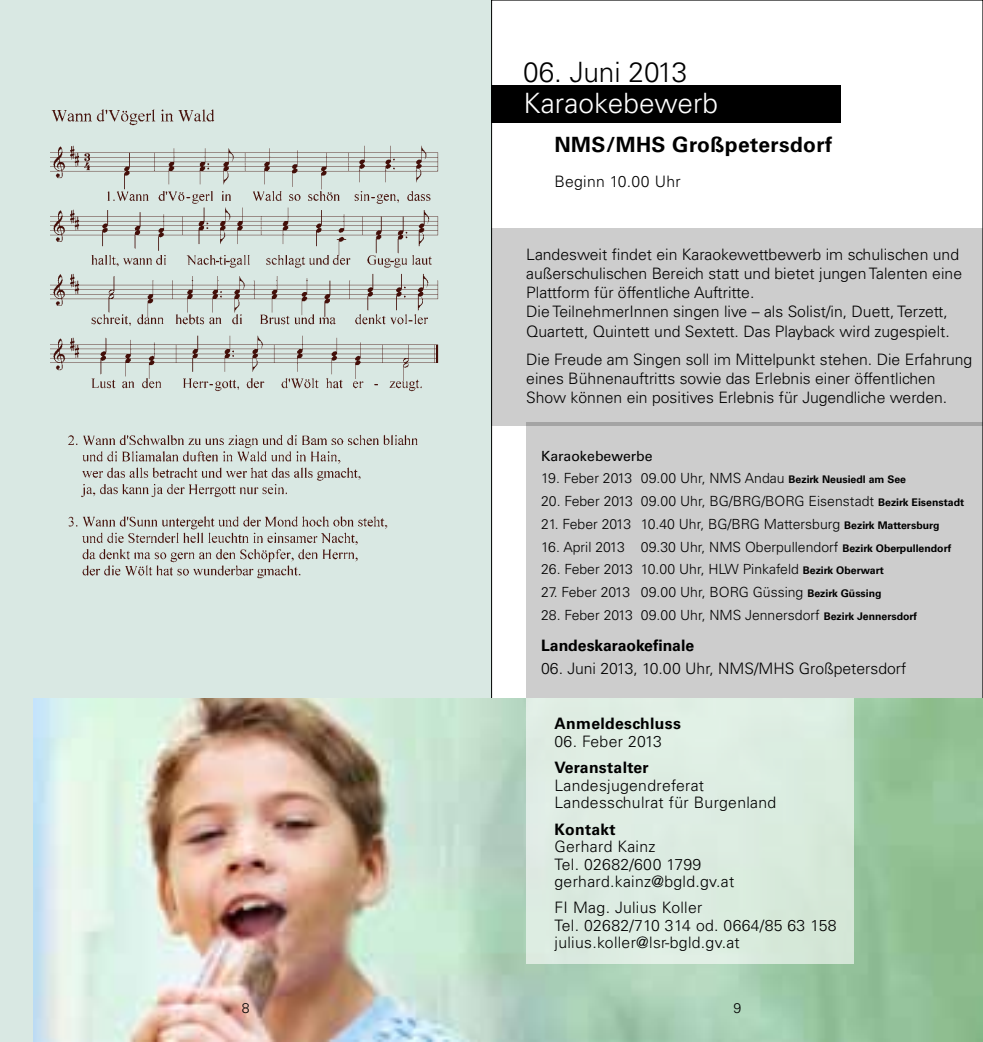
<style>
.page{position:relative;width:983px;height:1042px;background:#fff}
.page>*{position:absolute;margin:0;border:0;box-sizing:border-box;transform-origin:0 0}
.t1{font:300 28px "Univers";letter-spacing:.005em;color:#fff}
.t2{font:300 28px "Univers";color:#000}
.t3{font:700 21px "Univers";letter-spacing:.02em;color:#000}
.t4{font:300 15.75px/19.2px "Univers";color:#000}
.t5{font:300 15.75px/17.5px "Univers";letter-spacing:.02em;color:#000}
.t6{font:700 15.75px "Univers";letter-spacing:.02em;color:#000}
.t7{font:700 15.75px "Univers";color:#000}
.t8{font:300 14px "Univers";color:#000}
.t9{font:14px "Univers";color:#000}
.s1{font-weight:700;font-size:10.5px}
</style>
<div class="page">
<div style="left:0;top:0;width:491px;height:1042px;background:#d9e8e3"></div>
<img style="left:50px;top:109px;width:389px;height:470px">
<div style="left:526px;top:422px;width:456px;height:282px;background:#cdcdcd"></div>
<img style="left:33px;top:698px;width:949px;height:343px">
<div style="left:491px;top:228px;width:491px;height:197px;background:#cdcdcd"></div>
<div style="left:526px;top:698px;width:327px;height:266px;background:#ddece2"></div>
<div style="left:491px;top:85px;width:349px;height:38px;background:#000"></div>
<h1 class="t2" style="left:523px;top:55px;width:166px">06. Juni 2013</h1>
<h1 class="t1" style="left:523px;top:86px;width:196px">Karaokebewerb</h1>
<h2 class="t3" style="left:554px;top:132px;width:279px">NMS/MHS Großpetersdorf</h2>
<p class="t5" style="left:554px;top:172px;width:128px">Beginn 10.00 Uhr</p>
<p class="t4" style="left:526px;top:244px;width:437px">Landesweit findet ein Karaokewettbewerb im schulischen und außerschulischen Bereich statt und bietet jungen Talenten eine Plattform für öffentliche Auftritte.<br>Die TeilnehmerInnen singen live – als Solist/in, Duett, Terzett, Quartett, Quintett und Sextett. Das Playback wird zugespielt.</p>
<p class="t4" style="left:526px;top:349px;width:447px">Die Freude am Singen soll im Mittelpunkt stehen. Die Erfahrung eines Bühnenauftritts sowie das Erlebnis einer öffentlichen<br>Show können ein positives Erlebnis für Jugendliche werden.</p>
<p class="t9" style="left:541px;top:447px;width:113px">Karaokebewerbe</p>
<p class="t8" style="left:541px;top:470px;width:366px">19. Feber 2013 09.00 Uhr, NMS Andau <span class="s1">Bezirk Neusiedl am See</span></p>
<p class="t8" style="left:541px;top:493px;width:424px">20. Feber 2013 09.00 Uhr, BG/BRG/BORG Eisenstadt <span class="s1">Bezirk Eisenstadt</span></p>
<p class="t8" style="left:541px;top:515px;width:399px">21. Feber 2013 10.40 Uhr, BG/BRG Mattersburg <span class="s1">Bezirk Mattersburg</span></p>
<p class="t8" style="left:541px;top:538px;width:411px">16. April 2013 09.30 Uhr, NMS Oberpullendorf <span class="s1">Bezirk Oberpullendorf</span></p>
<p class="t8" style="left:541px;top:561px;width:344px">26. Feber 2013 10.00 Uhr, HLW Pinkafeld <span class="s1">Bezirk Oberwart</span></p>
<p class="t8" style="left:541px;top:584px;width:342px">27. Feber 2013 09.00 Uhr, BORG Güssing <span class="s1">Bezirk Güssing</span></p>
<p class="t8" style="left:541px;top:606px;width:377px">28. Feber 2013 09.00 Uhr, NMS Jennersdorf <span class="s1">Bezirk Jennersdorf</span></p>
<p class="t7" style="left:541px;top:637px;width:154px">Landeskaraokefinale</p>
<p class="t4" style="left:541px;top:659px;width:367px">06. Juni 2013, 10.00 Uhr, NMS/MHS Großpetersdorf</p>
<p class="t6" style="left:554px;top:715px;width:128px">Anmeldeschluss</p>
<p class="t5" style="left:554px;top:732px;width:109px">06. Feber 2013</p>
<p class="t6" style="left:554px;top:758px;width:96px">Veranstalter</p>
<p class="t5" style="left:554px;top:776px;width:223px">Landesjugendreferat<br>Landesschulrat für Burgenland</p>
<p class="t6" style="left:554px;top:820px;width:63px">Kontakt</p>
<p class="t5" style="left:554px;top:837px;width:181px">Gerhard Kainz<br>Tel. 02682/600 1799 gerhard.kainz@bgld.gv.at</p>
<p class="t5" style="left:554px;top:899px;width:283px">FI Mag. Julius Koller<br>Tel. 02682/710 314 od. 0664/85 63 158 julius.koller@lsr-bgld.gv.at</p>
<p class="t8" style="left:242px;top:1000px;width:9px">8</p>
<p class="t8" style="left:733px;top:1000px;width:9px">9</p>
</div>
